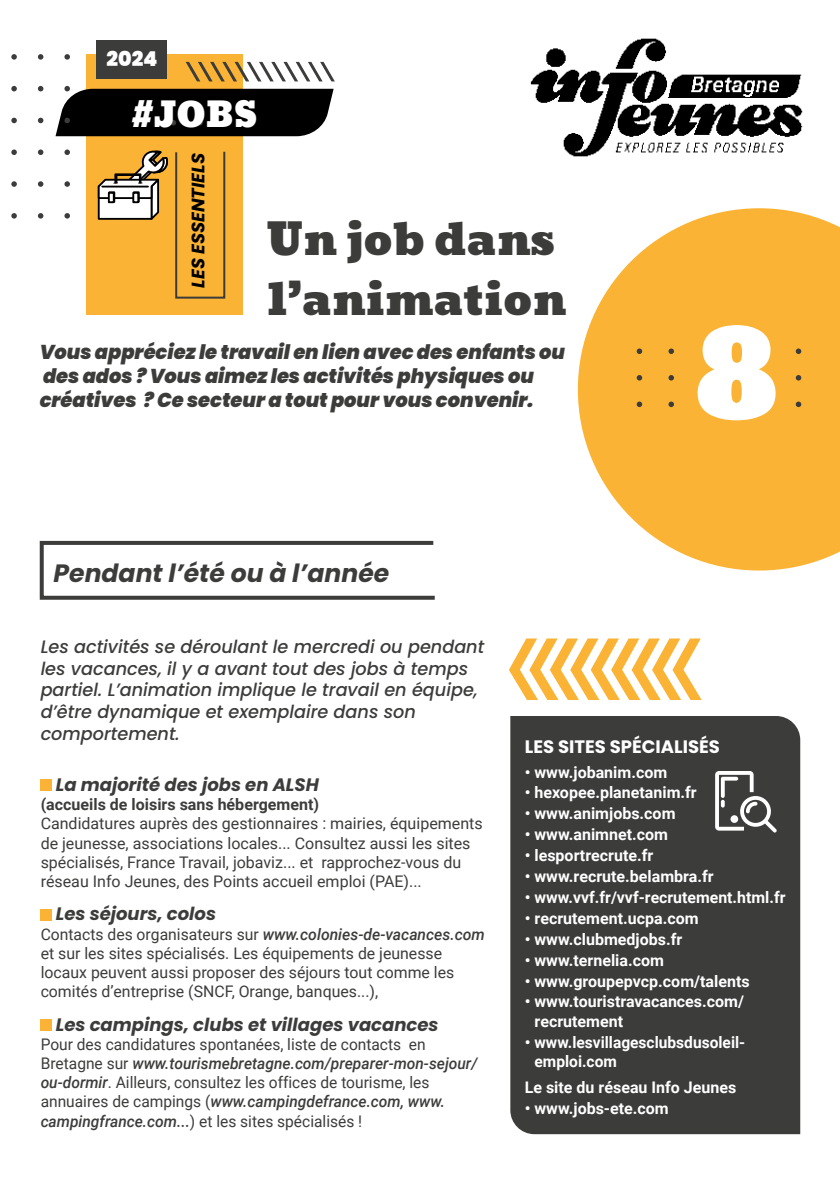
<style>
.page{position:relative;width:840px;height:1191px;background:#fff}
.page>*{position:absolute;margin:0;border:0;box-sizing:border-box;transform-origin:0 0}
.t1{font:140px "Bevan";color:#fff;scale:.95 1}
.t2{font:44px/60px "Bevan";color:#3c3c3b}
.t3{font:34px "Bevan";color:#fff}
.t4{font:italic 700 25px "Poppins";color:#3c3c3b}
.t5{font:900 20.4px "Poppins";color:#fff}
.t6{font:italic 900 20px/24px "Poppins";color:#3c3c3b}
.t7{font:italic 500 18px/21.6px "Poppins";color:#3c3c3b}
.t8{font:italic 700 18px "Poppins";color:#3c3c3b}
.t9{font:700 18px "Poppins";color:#fff}
.t10{font:italic 700 18px "Poppins";color:#000}
.t11{font:16px/19.2px "Roboto";color:#3c3c3b}
.t12{font:700 16px/19.2px "Roboto";color:#fff}
.t13{font:700 16px "Roboto";color:#3c3c3b}
.s1{font-weight:500;font-style:italic}
</style>
<div class="page">
<div style="left:86px;top:54px;width:157px;height:261px;background:#fab334"></div>
<svg style="left:11px;top:54px;width:6px;height:6px"></svg>
<svg style="left:11px;top:86px;width:6px;height:5px"></svg>
<svg style="left:11px;top:118px;width:6px;height:5px"></svg>
<svg style="left:11px;top:149px;width:6px;height:6px"></svg>
<svg style="left:11px;top:181px;width:6px;height:6px"></svg>
<svg style="left:11px;top:213px;width:6px;height:6px"></svg>
<svg style="left:38px;top:54px;width:5px;height:6px"></svg>
<svg style="left:38px;top:86px;width:5px;height:5px"></svg>
<svg style="left:38px;top:118px;width:5px;height:5px"></svg>
<svg style="left:38px;top:149px;width:5px;height:6px"></svg>
<svg style="left:38px;top:181px;width:5px;height:6px"></svg>
<svg style="left:38px;top:213px;width:5px;height:6px"></svg>
<svg style="left:64px;top:149px;width:6px;height:6px"></svg>
<svg style="left:64px;top:181px;width:6px;height:6px"></svg>
<svg style="left:64px;top:213px;width:6px;height:6px"></svg>
<svg style="left:55px;top:54px;width:279px;height:82px"></svg>
<svg style="left:509px;top:638px;width:192px;height:62px"></svg>
<div style="left:175px;top:151px;width:50px;height:148px;border:2px solid #3c3c3b"></div>
<div style="left:97px;top:40px;width:70px;height:38px;background:#3c3c3b"></div>
<svg style="left:97px;top:150px;width:71px;height:70px"></svg>
<hr style="left:102px;top:186px;width:46px;height:1px;background:#000">
<img style="left:530px;top:38px;width:273px;height:119px">
<svg style="left:39px;top:540px;width:396px;height:60px"></svg>
<div style="left:41px;top:779px;width:11px;height:12px;background:#fab334"></div>
<div style="left:41px;top:909px;width:11px;height:11px;background:#fab334"></div>
<div style="left:41px;top:1019px;width:11px;height:11px;background:#fab334"></div>
<svg style="left:577px;top:208px;width:262px;height:362px;fill:#fab334"></svg>
<div style="left:510px;top:716px;width:289px;height:418px;background:#3c3c3b"></div>
<svg style="left:714px;top:771px;width:62px;height:61px"></svg>
<svg style="left:795px;top:348px;width:5px;height:6px"></svg>
<svg style="left:668px;top:348px;width:5px;height:6px"></svg>
<svg style="left:636px;top:348px;width:5px;height:6px"></svg>
<svg style="left:795px;top:375px;width:5px;height:5px"></svg>
<svg style="left:668px;top:375px;width:5px;height:5px"></svg>
<svg style="left:636px;top:375px;width:5px;height:5px"></svg>
<svg style="left:795px;top:401px;width:5px;height:6px"></svg>
<svg style="left:668px;top:401px;width:5px;height:6px"></svg>
<svg style="left:636px;top:401px;width:5px;height:6px"></svg>
<p class="t5" style="left:106px;top:49px;width:53px">2024</p>
<h3 class="t3" style="left:131px;top:100px;width:128px">#JOBS</h3>
<p class="t10" style="left:188px;top:288px;width:136px;rotate:-90deg">LES ESSENTIELS</p>
<h2 class="t2" style="left:266px;top:211px;width:301px">Un job dans l’animation</h2>
<p class="t6" style="left:40px;top:341px;width:526px">Vous appréciez le travail en lien avec des enfants ou des ados ? Vous aimez les activités physiques ou créatives ? Ce secteur a tout pour vous convenir.</p>
<h3 class="t4" style="left:54px;top:559px;width:337px">Pendant l’été ou à l’année</h3>
<h1 class="t1" style="left:692px;top:307px;width:93px">8</h1>
<p class="t7" style="left:41px;top:636px;width:445px">Les activités se déroulant le mercredi ou pendant les vacances, il y a avant tout des jobs à temps partiel. L’animation implique le travail en équipe, d’être dynamique et exemplaire dans son comportement.</p>
<p class="t8" style="left:56px;top:774px;width:264px">La majorité des jobs en ALSH</p>
<p class="t13" style="left:41px;top:797px;width:280px">(accueils de loisirs sans hébergement)</p>
<p class="t11" style="left:41px;top:815px;width:443px">Candidatures auprès des gestionnaires : mairies, équipements de jeunesse, associations locales... Consultez aussi les sites spécialisés, France Travail, jobaviz... et rapprochez-vous du réseau Info Jeunes, des Points accueil emploi (PAE)...</p>
<p class="t8" style="left:56px;top:904px;width:162px">Les séjours, colos</p>
<p class="t11" style="left:41px;top:925px;width:445px">Contacts des organisateurs sur <span class="s1">www.colonies-de-vacances.com </span>et sur les sites spécialisés. Les équipements de jeunesse locaux peuvent aussi proposer des séjours tout comme les comités d’entreprise (SNCF, Orange, banques...),</p>
<p class="t8" style="left:56px;top:1014px;width:384px">Les campings, clubs et villages vacances</p>
<p class="t11" style="left:41px;top:1035px;width:438px">Pour des candidatures spontanées, liste de contacts en Bretagne sur <span class="s1">www.tourismebretagne.com/preparer-mon-sejour/ ou-dormir</span>. Ailleurs, consultez les offices de tourisme, les annuaires de campings (<span class="s1">www.campingdefrance.com, www. campingfrance.com...</span>) et les sites spécialisés !</p>
<p class="t9" style="left:524px;top:736px;width:196px">LES SITES SPÉCIALISÉS</p>
<p class="t12" style="left:524px;top:763px;width:144px">• www.jobanim.com</p>
<p class="t12" style="left:524px;top:784px;width:173px">• hexopee.planetanim.fr</p>
<p class="t12" style="left:524px;top:805px;width:152px">• www.animjobs.com</p>
<p class="t12" style="left:524px;top:826px;width:145px">• www.animnet.com</p>
<p class="t12" style="left:524px;top:847px;width:130px">• lesportrecrute.fr</p>
<p class="t12" style="left:524px;top:868px;width:190px">• www.recrute.belambra.fr</p>
<p class="t12" style="left:524px;top:888px;width:262px">• www.vvf.fr/vvf-recrutement.html.fr</p>
<p class="t12" style="left:524px;top:909px;width:175px">• recrutement.ucpa.com</p>
<p class="t12" style="left:524px;top:930px;width:159px">• www.clubmedjobs.fr</p>
<p class="t12" style="left:524px;top:951px;width:141px">• www.ternelia.com</p>
<p class="t12" style="left:524px;top:972px;width:226px">• www.groupepvcp.com/talents</p>
<p class="t12" style="left:534px;top:993px;width:211px;text-indent:-10px">• www.touristravacances.com/ recrutement</p>
<p class="t12" style="left:534px;top:1033px;width:212px;text-indent:-10px">• www.lesvillagesclubsdusoleil&shy;emploi.com</p>
<p class="t12" style="left:524px;top:1079px;width:213px">Le site du réseau Info Jeunes</p>
<p class="t12" style="left:524px;top:1100px;width:145px">• www.jobs-ete.com</p>
</div>
